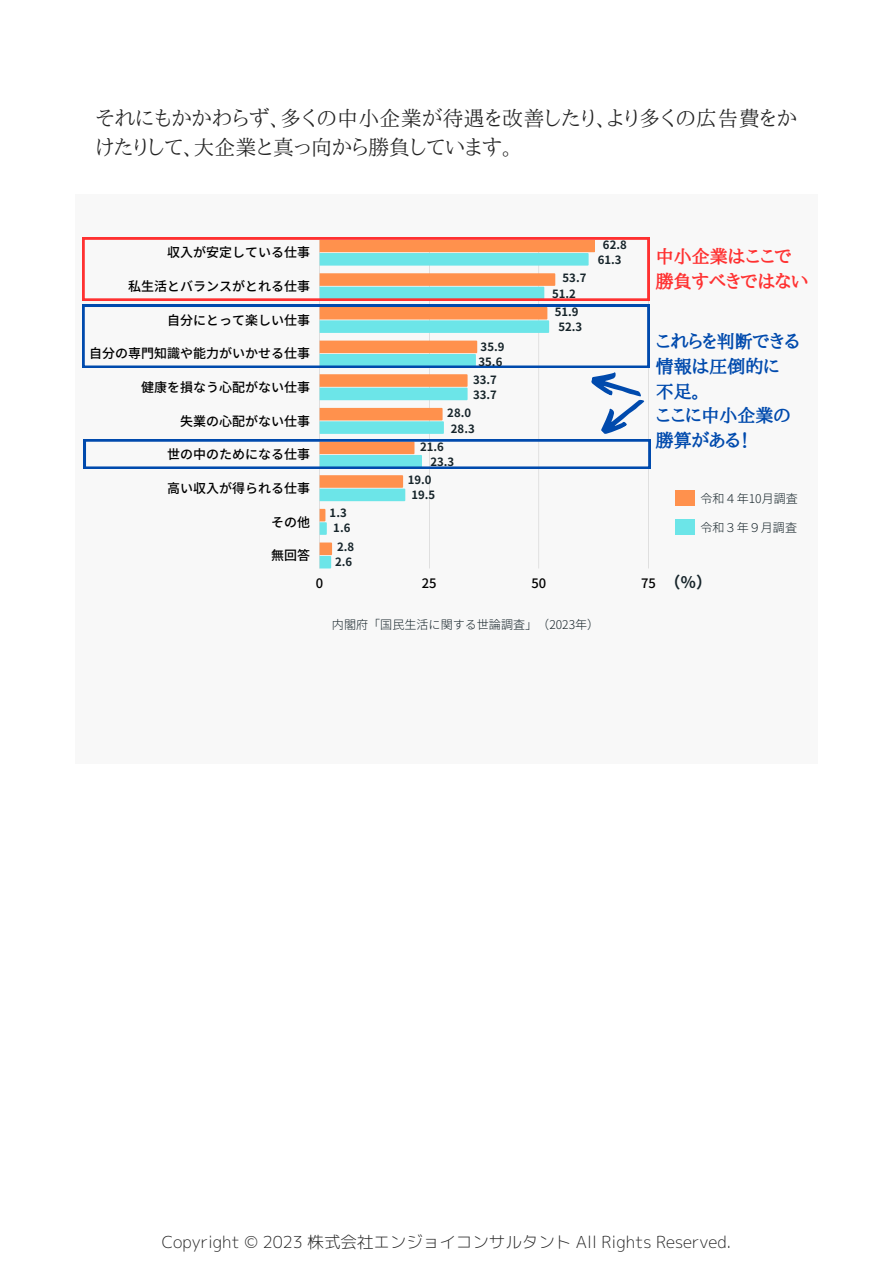
<style>
.page{position:relative;width:893px;height:1264px;background:#fff}
.page>*{position:absolute;margin:0;border:0;box-sizing:border-box;transform-origin:0 0}
.t1{font:21px/29.2px "Aozora Mincho";letter-spacing:.015em;color:#242424}
.t2{font:700 18px "Aozora Mincho";color:#004aad}
.t3{font:700 18px "Aozora Mincho";color:#ff3131}
.t4{font:16.5px "mplus 1 p light";color:#242424}
.t5{font:700 15.75px "Noto Sans JP";color:#16242a}
.t6{font:500 13.05px "Noto Sans JP";color:#000}
.t7{font:300 12px "Noto Sans JP";color:#16242a}
.t8{font:700 11.4px "Noto Sans JP";color:#16242a}
</style>
<div class="page">
<div style="left:75px;top:195px;width:742px;height:569px;background:#f8f8f8"></div>
<svg style="left:319px;top:468px;width:329px;height:100px"></svg>
<svg style="left:402px;top:475px;width:3px;height:26px"></svg>
<svg style="left:319px;top:509px;width:8px;height:26px"></svg>
<svg style="left:330px;top:542px;width:2px;height:26px"></svg>
<div style="left:674px;top:490px;width:20px;height:15px;background:#ff914d"></div>
<div style="left:674px;top:519px;width:20px;height:15px;background:#6ce5e8"></div>
<svg style="left:82px;top:237px;width:568px;height:231px"></svg>
<p class="t1" style="left:96px;top:103px;width:702px">それにもかかわらず、多くの中小企業が待遇を改善したり、より多くの広告費をかけたりして、大企業と真っ向から勝負しています。</p>
<p class="t6" style="left:167px;top:242px;width:144px">収入が安定している仕事</p>
<p class="t6" style="left:128px;top:276px;width:183px">私生活とバランスがとれる仕事</p>
<p class="t6" style="left:167px;top:310px;width:144px">自分にとって楽しい仕事</p>
<p class="t6" style="left:89px;top:343px;width:222px">自分の専門知識や能力がいかせる仕事</p>
<p class="t6" style="left:141px;top:377px;width:170px">健康を損なう心配がない仕事</p>
<p class="t6" style="left:180px;top:410px;width:131px">失業の心配がない仕事</p>
<p class="t6" style="left:167px;top:444px;width:144px">世の中のためになる仕事</p>
<p class="t6" style="left:167px;top:478px;width:144px">高い収入が得られる仕事</p>
<p class="t6" style="left:271px;top:511px;width:40px">その他</p>
<p class="t6" style="left:271px;top:545px;width:40px">無回答</p>
<p class="t8" style="left:329px;top:503px;width:19px">1.3</p>
<p class="t8" style="left:337px;top:537px;width:19px">2.8</p>
<p class="t8" style="left:333px;top:519px;width:19px">1.6</p>
<p class="t8" style="left:335px;top:552px;width:19px">2.6</p>
<p class="t8" style="left:480px;top:337px;width:25px">35.9</p>
<p class="t8" style="left:473px;top:371px;width:25px">33.7</p>
<p class="t8" style="left:478px;top:353px;width:25px">35.6</p>
<p class="t8" style="left:473px;top:386px;width:25px">33.7</p>
<p class="t8" style="left:447px;top:404px;width:25px">28.0</p>
<p class="t8" style="left:451px;top:419px;width:25px">28.3</p>
<p class="t8" style="left:420px;top:437px;width:25px">21.6</p>
<p class="t8" style="left:430px;top:452px;width:25px">23.3</p>
<p class="t8" style="left:408px;top:471px;width:25px">19.0</p>
<p class="t8" style="left:411px;top:486px;width:25px">19.5</p>
<p class="t8" style="left:562px;top:269px;width:25px">53.7</p>
<p class="t8" style="left:552px;top:284px;width:25px">51.2</p>
<p class="t8" style="left:554px;top:302px;width:25px">51.9</p>
<p class="t8" style="left:558px;top:318px;width:25px">52.3</p>
<p class="t8" style="left:603px;top:236px;width:25px">62.8</p>
<p class="t8" style="left:597px;top:251px;width:25px">61.3</p>
<p class="t3" style="left:656px;top:247px;width:137px">中小企業はここで</p>
<p class="t3" style="left:656px;top:272px;width:154px">勝負すべきではない</p>
<p class="t2" style="left:656px;top:332px;width:145px">これらを判断できる</p>
<p class="t2" style="left:656px;top:357px;width:125px">情報は圧倒的に</p>
<p class="t2" style="left:656px;top:382px;width:47px">不足。</p>
<p class="t2" style="left:656px;top:406px;width:136px">ここに中小企業の</p>
<p class="t2" style="left:656px;top:431px;width:95px">勝算がある！</p>
<p class="t7" style="left:700px;top:489px;width:99px">令和４年10月調査</p>
<p class="t7" style="left:700px;top:517px;width:98px">令和３年９月調査</p>
<p class="t6" style="left:316px;top:572px;width:9px">0</p>
<p class="t6" style="left:422px;top:572px;width:16px">25</p>
<p class="t6" style="left:531px;top:572px;width:16px">50</p>
<p class="t6" style="left:641px;top:572px;width:16px">75</p>
<p class="t7" style="left:332px;top:615px;width:269px">内閣府「国民生活に関する世論調査」（2023年）</p>
<p class="t5" style="left:664px;top:570px;width:49px">（％）</p>
<p class="t4" style="left:162px;top:1229px;width:570px">Copyright © 2023 株式会社エンジョイコンサルタント All Rights Reserved.</p>
</div>
